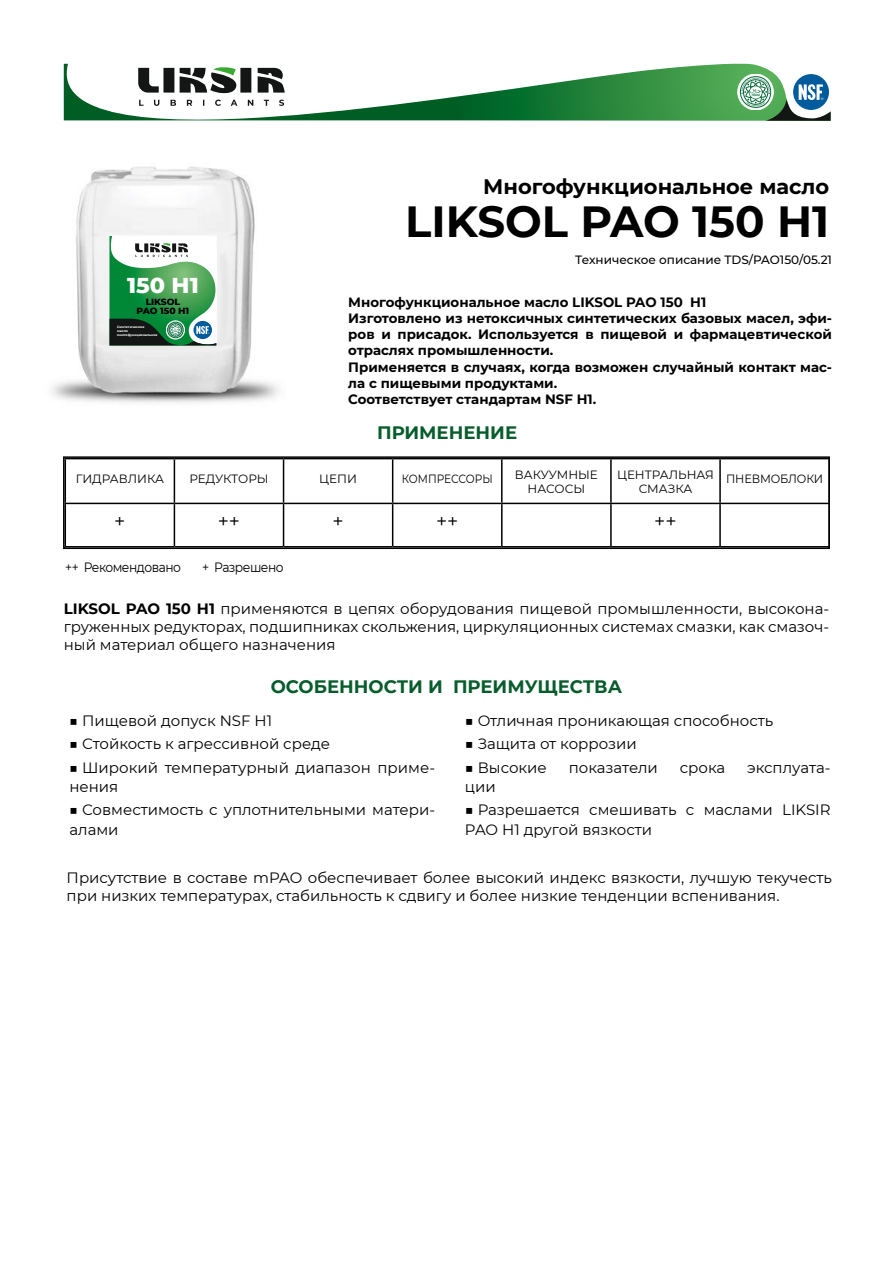
<style>
.page{position:relative;width:893px;height:1263px;background:#fff}
.page>*{position:absolute;margin:0;border:0;box-sizing:border-box;transform-origin:0 0}
.t1{font:700 43.5px "Montserrat";color:#000}
.t2{font:800 22.05px "Montserrat";color:#fff}
.t3{font:700 21px "Montserrat";color:#000}
.t4{font:19.5px "Montserrat";color:#000}
.t5{font:700 18px "Montserrat";color:#065c2b}
.t6{font:15px/18px "Montserrat";color:#000}
.t7{font:700 13.5px/16.2px "Montserrat";color:#020203}
.t8{font:13.5px "Montserrat";letter-spacing:-.04em;color:#000;scale:.91 1}
.t9{font:12px/14.4px "Montserrat";color:#000;text-align:center}
.t10{font:500 12px "Montserrat";color:#000}
.t11{font:12px "Montserrat";color:#000;scale:.88 1}
.t12{font:12px "Montserrat";color:#000;scale:.94 1}
.t13{font:800 9.15px/9.1px "Montserrat";letter-spacing:-.01em;color:#000;text-align:center}
.t14{font:700 3.15px/3.9px "Montserrat";color:#fff}
.s1{font-weight:700}
</style>
<div class="page">
<svg style="left:64px;top:64px;width:767px;height:57px"></svg>
<hr style="left:174px;top:459px;width:1px;height:44px;background:#000">
<hr style="left:283px;top:459px;width:1px;height:44px;background:#000">
<hr style="left:392px;top:459px;width:1px;height:44px;background:#000">
<hr style="left:501px;top:459px;width:2px;height:44px;background:#000">
<hr style="left:610px;top:459px;width:2px;height:44px;background:#000">
<hr style="left:719px;top:459px;width:2px;height:44px;background:#000">
<hr style="left:65px;top:503px;width:109px;height:1px;background:#000">
<hr style="left:174px;top:503px;width:110px;height:1px;background:#000">
<hr style="left:174px;top:504px;width:1px;height:42px;background:#000">
<hr style="left:284px;top:503px;width:109px;height:1px;background:#000">
<hr style="left:283px;top:504px;width:1px;height:42px;background:#000">
<hr style="left:393px;top:503px;width:109px;height:1px;background:#000">
<hr style="left:392px;top:504px;width:1px;height:42px;background:#000">
<hr style="left:502px;top:503px;width:109px;height:1px;background:#000">
<hr style="left:501px;top:504px;width:2px;height:42px;background:#000">
<hr style="left:611px;top:503px;width:109px;height:1px;background:#000">
<hr style="left:610px;top:504px;width:2px;height:42px;background:#000">
<hr style="left:720px;top:503px;width:110px;height:1px;background:#000">
<hr style="left:719px;top:504px;width:2px;height:42px;background:#000">
<div style="left:63px;top:456px;width:767px;height:93px;border:2px solid #000"></div>
<img style="left:51px;top:166px;width:228px;height:237px">
<svg style="left:109px;top:236px;width:111px;height:109px"></svg>
<h2 class="t2" style="left:127px;top:268px;width:73px">150 H1</h2>
<p class="t13" style="left:137px;top:297px;width:54px">LIKSOL<br>PAO 150 H1</p>
<p class="t14" style="left:117px;top:325px;width:42px">Синтетическое<br>масло многофункциональное</p>
<h3 class="t3" style="left:483px;top:171px;width:347px">Многофункциональное масло</h3>
<h1 class="t1" style="left:405px;top:191px;width:425px">LIKSOL PAO 150 H1</h1>
<p class="t10" style="left:575px;top:252px;width:258px">Техническое описание TDS/PAO150/05.21</p>
<p class="t7" style="left:348px;top:293px;width:485px">Многофункциональное масло LIKSOL PAO 150 H1<br>Изготовлено из нетоксичных синтетических базовых масел, эфи&shy;ров и присадок. Используется в пищевой и фармацевтической отраслях промышленности.<br>Применяется в случаях, когда возможен случайный контакт мас&shy;ла с пищевыми продуктами.<br>Соответствует стандартам NSF H1.</p>
<p class="t5" style="left:377px;top:420px;width:142px">ПРИМЕНЕНИЕ</p>
<p class="t9" style="left:76px;top:471px;width:90px">ГИДРАВЛИКА</p>
<p class="t9" style="left:189px;top:471px;width:81px">РЕДУКТОРЫ</p>
<p class="t9" style="left:319px;top:471px;width:39px">ЦЕПИ</p>
<p class="t11" style="left:402px;top:470px;width:105px">КОМПРЕССОРЫ</p>
<p class="t9" style="left:515px;top:467px;width:84px">ВАКУУМНЫЕ<br>НАСОСЫ</p>
<p class="t9" style="left:617px;top:467px;width:98px">ЦЕНТРАЛЬНАЯ<br>СМАЗКА</p>
<p class="t12" style="left:726px;top:470px;width:105px">ПНЕВМОБЛОКИ</p>
<h3 class="t4" style="left:114px;top:508px;width:13px">+</h3>
<h3 class="t4" style="left:218px;top:508px;width:24px">++</h3>
<h3 class="t4" style="left:332px;top:508px;width:13px">+</h3>
<h3 class="t4" style="left:436px;top:508px;width:24px">++</h3>
<h3 class="t4" style="left:654px;top:508px;width:24px">++</h3>
<p class="t8" style="left:65px;top:558px;width:129px">++ Рекомендовано</p>
<p class="t8" style="left:202px;top:558px;width:91px">+ Разрешено</p>
<p class="t6" style="left:64px;top:599px;width:767px;text-align:justify"><span class="s1">LIKSOL PAO 150 H1</span> применяются в цепях оборудования пищевой промышленности, высокона&shy;груженных редукторах, подшипниках скольжения, циркуляционных системах смазки, как смазоч&shy;ный материал общего назначения</p>
<p class="t5" style="left:271px;top:673px;width:353px">ОСОБЕННОСТИ И ПРЕИМУЩЕСТВА</p>
<p class="t6" style="left:69px;top:711px;width:204px">■ Пищевой допуск NSF H1</p>
<p class="t6" style="left:69px;top:734px;width:262px">■ Стойкость к агрессивной среде</p>
<p class="t6" style="left:69px;top:757px;width:367px;line-height:19.2px">■ Широкий температурный диапазон приме&shy;нения</p>
<p class="t6" style="left:69px;top:800px;width:367px;line-height:19.2px">■ Совместимость с уплотнительными матери&shy;алами</p>
<p class="t6" style="left:465px;top:711px;width:310px">■ Отличная проникающая способность</p>
<p class="t6" style="left:465px;top:734px;width:174px">■ Защита от коррозии</p>
<p class="t6" style="left:465px;top:758px;width:84px">■ Высокие</p>
<p class="t6" style="left:569px;top:758px;width:91px">показатели</p>
<p class="t6" style="left:680px;top:758px;width:47px">срока</p>
<p class="t6" style="left:747px;top:758px;width:85px">эксплуата-</p>
<p class="t6" style="left:465px;top:777px;width:32px">ции</p>
<p class="t6" style="left:465px;top:800px;width:367px;line-height:19.2px">■ Разрешается смешивать с маслами LIKSIR<br>PAO H1 другой вязкости</p>
<p class="t6" style="left:67px;top:868px;width:767px">Присутствие в составе mPAO обеспечивает более высокий индекс вязкости, лучшую текучесть при низких температурах, стабильность к сдвигу и более низкие тенденции вспенивания.</p>
</div>
